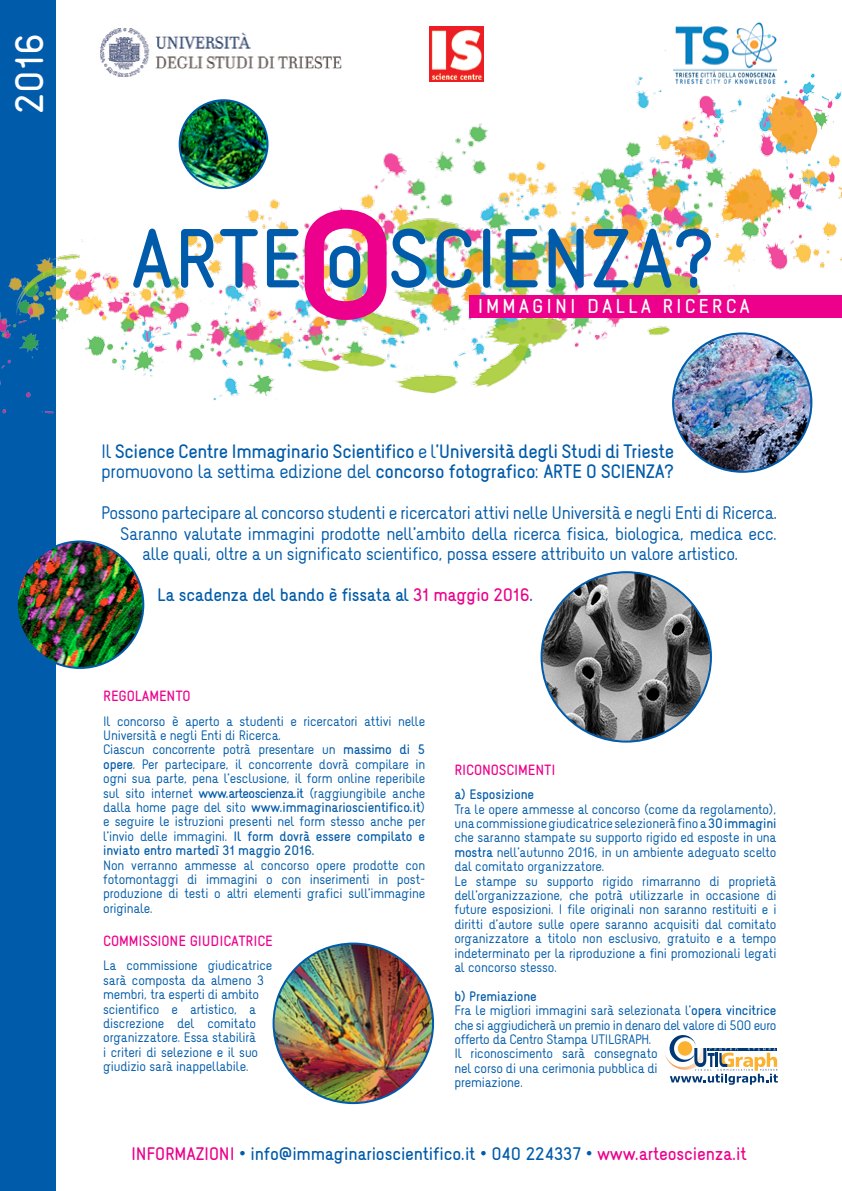
<style>
.page{position:relative;width:842px;height:1191px;background:#fff}
.page>*{position:absolute;margin:0;border:0;box-sizing:border-box;transform-origin:0 0}
.t1{font:190.8px "Naiv Bold Text";color:#ec008c}
.t2{font:72.9px "Naiv Bold Text";color:#005baa}
.t3{font:700 34.7px "Naiv";color:#fff}
.t4{font:17.6px "Naiv Bold Text";letter-spacing:.17em;color:#fff}
.t5{font:17px/20.5px "Naiv Bold Text";letter-spacing:-.02em;color:#005baa}
.t6{font:15.9px "Naiv Normal Text";letter-spacing:-.02em;color:#005baa}
.t7{font:15.9px "Naiv Bold Text";letter-spacing:-.01em;color:#005baa}
.t8{font:13px "Naiv Bold Text";letter-spacing:-.01em;color:#ec008c}
.t9{font:12px/14.4px "Naiv Normal Text";letter-spacing:-.01em;color:#005baa}
.t10{font:12px/14.4px "Naiv Bold Text";letter-spacing:-.01em;color:#005baa}
.s1{font-family:"Naiv Normal Text"}
.s2{color:#ec008c}
.s3{font-family:"Naiv Bold Text"}
</style>
<div class="page">
<div style="left:0;top:0;width:56px;height:1191px;background:#005baa"></div>
<img style="left:0;top:51px;width:842px;height:363px">
<div style="left:469px;top:295px;width:373px;height:22px;background:#ec008c"></div>
<div style="left:56px;top:393px;width:24px;height:20px;background:#fff;border-radius:50%"></div>
<div style="left:643px;top:48px;width:29px;height:31px;background:#fff;border-radius:50%"></div>
<img style="left:673px;top:333px;width:138px;height:139px;border-radius:69px">
<img style="left:542px;top:572px;width:169px;height:169px;border-radius:85px">
<img style="left:180px;top:100px;width:87px;height:88px;border-radius:44px">
<div style="left:179px;top:99px;width:89px;height:90px;border:2px solid #005baa;border-radius:50%"></div>
<img style="left:17px;top:541px;width:126px;height:127px;border-radius:63px">
<img style="left:274px;top:943px;width:159px;height:160px;border-radius:80px">
<img style="left:430px;top:27px;width:54px;height:54px">
<img style="left:100px;top:28px;width:249px;height:49px">
<img style="left:672px;top:22px;width:105px;height:64px">
<svg style="left:664px;top:1035px;width:114px;height:49px"></svg>
<h3 class="t3" style="left:7px;top:114px;width:83px;rotate:-90deg">2016</h3>
<h1 class="t1" style="left:291px;top:120px;width:111px">o</h1>
<h2 class="t2" style="left:131px;top:211px;width:586px">ARTE o SCIENZA?</h2>
<h3 class="t4" style="left:478px;top:295px;width:274px">IMMAGINI DALLA RICERCA</h3>
<h3 class="t5" style="left:101px;top:440px;width:575px"><span class="s1">Il</span> Science Centre Immaginario Scientifico <span class="s1">e l’</span>Università degli Studi di Trieste <span class="s1">promuovono la settima edizione del</span> concorso fotografico<span class="s1">:</span> ARTE O SCIENZA?</h3>
<h3 class="t6" style="left:101px;top:503px;width:678px">Possono partecipare al concorso studenti e ricercatori attivi nelle Università e negli Enti di Ricerca.</h3>
<h3 class="t6" style="left:120px;top:523px;width:658px">Saranno valutate immagini prodotte nell’ambito della ricerca fisica, biologica, medica ecc.</h3>
<h3 class="t6" style="left:142px;top:544px;width:598px">alle quali, oltre a un significato scientifico, possa essere attribuito un valore artistico.</h3>
<h3 class="t7" style="left:157px;top:585px;width:378px">La scadenza del bando è fissata al <span class="s2">31 maggio 2016</span>.</h3>
<p class="t8" style="left:103px;top:687px;width:89px">REGOLAMENTO</p>
<p class="t9" style="left:103px;top:713px;width:324px">Il concorso è aperto a studenti e ricercatori attivi nelle Università e negli Enti di Ricerca.<br>Ciascun concorrente potrà presentare un <span class="s3">massimo di 5 opere</span>. Per partecipare, il concorrente dovrà compilare in ogni sua parte, pena l’esclusione, il form online reperibile sul sito internet <span class="s3">www.arteoscienza.it</span> (raggiungibile anche</p>
<p class="t10" style="left:103px;top:800px;width:324px"><span class="s1">dalla home page del sito</span> www.immaginarioscientifico.it<span class="s1">)</span></p>
<p class="t9" style="left:103px;top:814px;width:323px">e seguire le istruzioni presenti nel form stesso anche per</p>
<p class="t10" style="left:103px;top:828px;width:323px"><span class="s1">l’invio delle immagini.</span> Il form dovrà essere compilato e inviato entro martedì 31 maggio 2016.</p>
<p class="t9" style="left:103px;top:857px;width:324px;text-align:justify">Non verranno ammesse al concorso opere prodotte con fotomontaggi di immagini o con inserimenti in post&shy;produzione di testi o altri elementi grafici sull’immagine originale.</p>
<p class="t8" style="left:103px;top:932px;width:171px">COMMISSIONE GIUDICATRICE</p>
<p class="t9" style="left:103px;top:958px;width:171px">La commissione giudicatrice sarà composta da almeno 3 membri, tra esperti di ambito scientifico e artistico, a discrezione del comitato organizzatore. Essa stabilirà<br>i criteri di selezione e il suo giudizio sarà inappellabile.</p>
<p class="t8" style="left:454px;top:761px;width:103px">RICONOSCIMENTI</p>
<p class="t10" style="left:454px;top:787px;width:81px">a) Esposizione</p>
<p class="t9" style="left:454px;top:801px;width:324px">Tra le opere ammesse al concorso (come da regolamento), una commissione giudicatrice selezionerà fino a <span class="s3">30 immagini </span>che saranno stampate su supporto rigido ed esposte in una <span class="s3">mostra</span> nell’autunno 2016, in un ambiente adeguato scelto dal comitato organizzatore.<br>Le stampe su supporto rigido rimarranno di proprietà dell’organizzazione, che potrà utilizzarle in occasione di future esposizioni. I file originali non saranno restituiti e i diritti d’autore sulle opere saranno acquisiti dal comitato organizzatore a titolo non esclusivo, gratuito e a tempo indeterminato per la riproduzione a fini promozionali legati al concorso stesso.</p>
<p class="t10" style="left:454px;top:988px;width:84px">b) Premiazione</p>
<p class="t9" style="left:454px;top:1003px;width:324px">Fra le migliori immagini sarà selezionata l’<span class="s3">opera vincitrice </span>che si aggiudicherà un premio in denaro del valore di 500 euro offerto da Centro Stampa UTILGRAPH.<br>Il riconoscimento sarà consegnato<br>nel corso di una cerimonia pubblica di<br>premiazione.</p>
<h3 class="t7" style="left:131px;top:1143px;width:617px"><span class="s2">INFORMAZIONI</span> • info@immaginarioscientifico.it • 040 224337 • <span class="s2">www.arteoscienza.it</span></h3>
</div>
